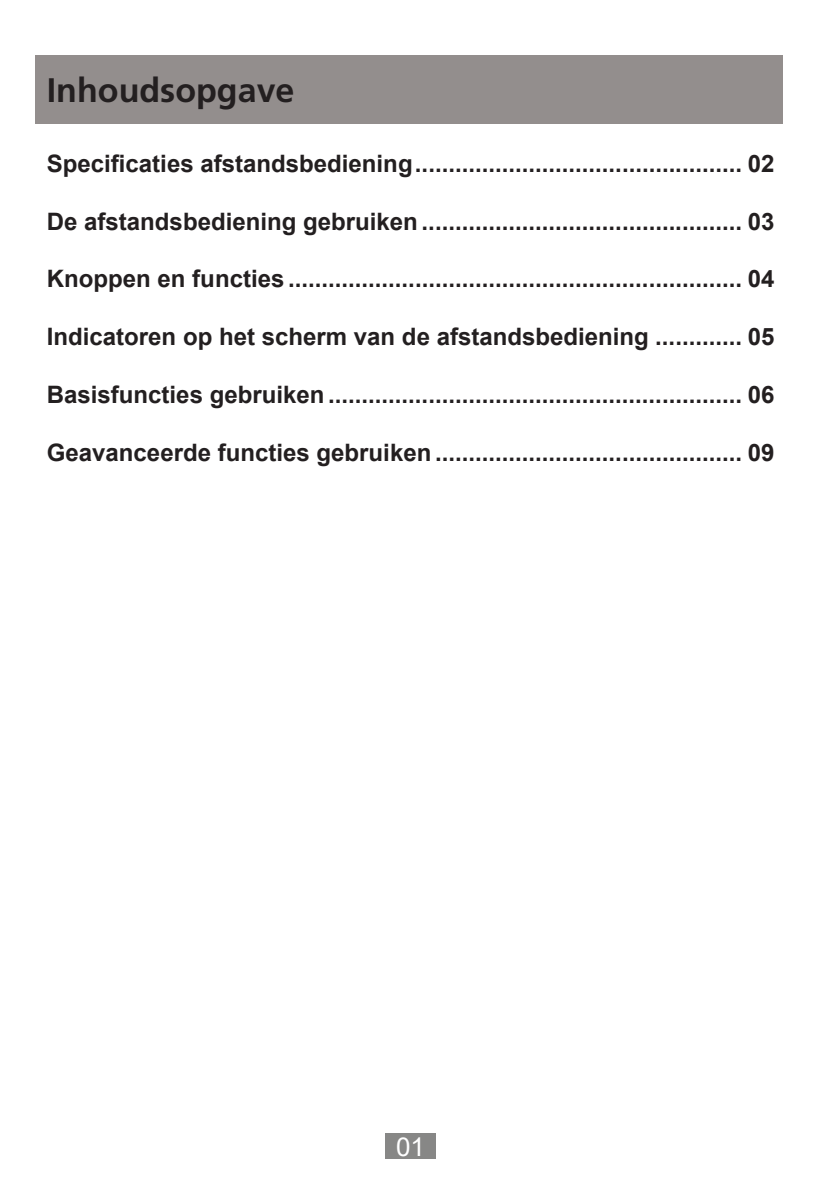
<style>
.page{position:relative;width:840px;height:1191px;background:#fff}
.page>*{position:absolute;margin:0;border:0;box-sizing:border-box;transform-origin:0 0}
.t1{font:700 34px "Frutiger LT Std";color:#231f20}
.t2{font:26px "Arial";color:#fff}
.t3{font:700 24px "Arial";color:#231f20}
</style>
<div class="page">
<div style="left:35px;top:55px;width:747px;height:68px;background:#938e8d"></div>
<div style="left:385px;top:1133px;width:50px;height:25px;background:#878786"></div>
<p class="t1" style="left:47px;top:70px;width:249px">Inhoudsopgave</p>
<p class="t3" style="left:47px;top:147px;width:729px">Specificaties afstandsbediening................................................. 02</p>
<p class="t3" style="left:47px;top:204px;width:729px">De afstandsbediening gebruiken................................................ 03</p>
<p class="t3" style="left:47px;top:262px;width:729px">Knoppen en functies .................................................................... 04</p>
<p class="t3" style="left:47px;top:320px;width:729px">Indicatoren op het scherm van de afstandsbediening ............. 05</p>
<p class="t3" style="left:47px;top:377px;width:729px">Basisfuncties gebruiken.............................................................. 06</p>
<p class="t3" style="left:47px;top:435px;width:729px">Geavanceerde functies gebruiken.............................................. 09</p>
<p class="t2" style="left:396px;top:1128px;width:30px">01</p>
</div>
